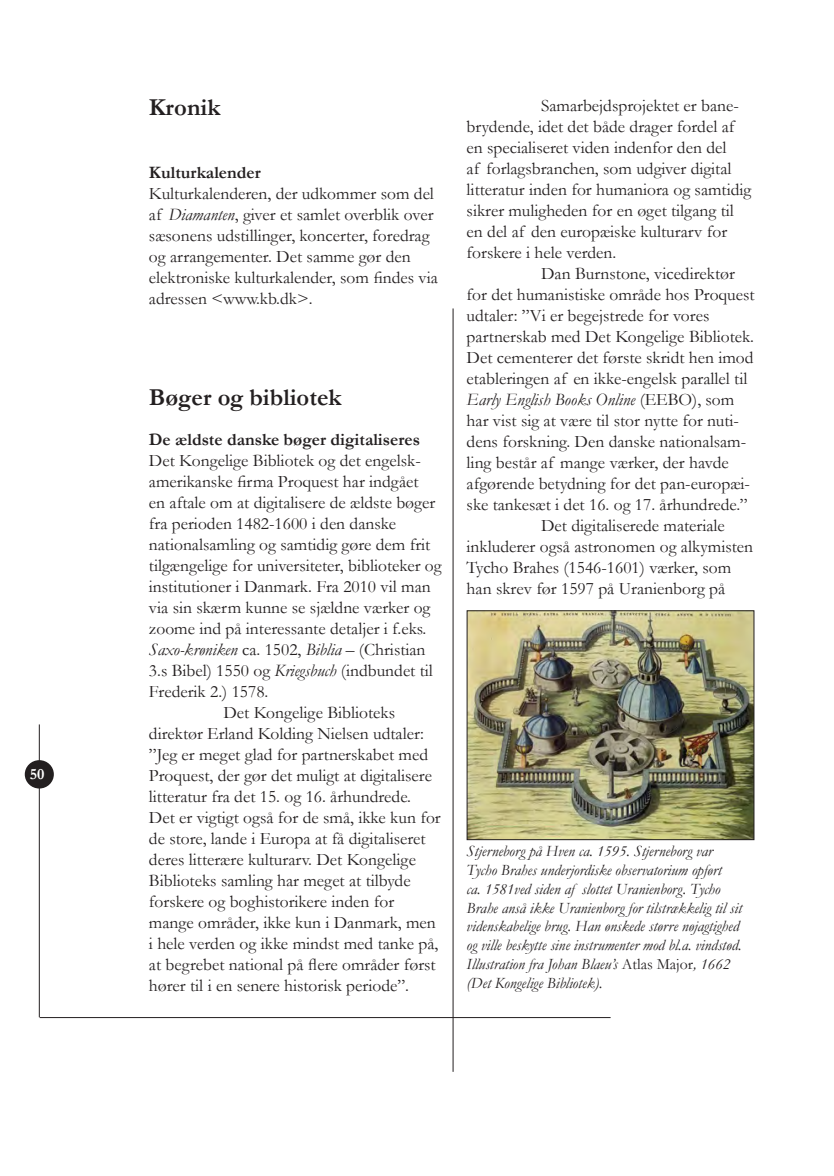
<style>
.page{position:relative;width:834px;height:1176px;background:#fff}
.page>*{position:absolute;margin:0;border:0;box-sizing:border-box;transform-origin:0 0}
.t1{font:700 24.5px "Garamond";color:#231f20}
.Almindelig_tekst_med{font:17.5px/21px "Garamond";color:#231f20}
.almindelig_tekst_ude{font:17.5px/21px "Garamond";color:#231f20}
.Slutnotetekst{font:17.5px/21px "Garamond";color:#231f20}
.almindelig_tekst_ude-2{font:700 17.5px "Garamond";color:#231f20}
.Slutnotetekst-2{font:italic 15.75px/18.9px "Garamond";color:#231f20}
.t2{font:700 15.75px "Garamond";color:#fff}
.s1{font-style:italic}
.s2{font-style:normal}
</style>
<div class="page">
<hr style="left:39px;top:724px;width:1px;height:293px;background:#231f20">
<hr style="left:40px;top:1017px;width:570px;height:1px;background:#231f20">
<div style="left:26px;top:761px;width:27px;height:26px;background:#231f20;border-radius:50%"></div>
<div style="left:25px;top:760px;width:29px;height:28px;border:2px solid #231f20;border-radius:50%"></div>
<hr style="left:452px;top:308px;width:1px;height:764px;background:#231f20">
<img style="left:468px;top:612px;width:284px;height:226px">
<div style="left:466px;top:610px;width:288px;height:230px;border:1px solid #231f20"></div>
<p class="t2" style="left:30px;top:763px;width:16px">50</p>
<p class="t1" style="left:149px;top:91px;width:73px">Kronik</p>
<p class="almindelig_tekst_ude-2" style="left:149px;top:161px;width:113px">Kulturkalender</p>
<p class="Slutnotetekst" style="left:149px;top:183px;width:290px">Kulturkalenderen, der udkommer som del af <span class="s1">Diamanten</span>, giver et samlet overblik over sæsonens udstillinger, koncerter, foredrag og arrangementer. Det samme gør den elektroniske kulturkalender, som findes via adressen &lt;www.kb.dk&gt;.</p>
<p class="t1" style="left:149px;top:381px;width:194px">Bøger og bibliotek</p>
<p class="almindelig_tekst_ude-2" style="left:149px;top:428px;width:272px">De ældste danske bøger digitaliseres</p>
<p class="almindelig_tekst_ude" style="left:149px;top:450px;width:294px">Det Kongelige Bibliotek og det engelsk&shy;amerikanske firma Proquest har indgået<br>en aftale om at digitalisere de ældste bøger fra perioden 1482-1600 i den danske nationalsamling og samtidig gøre dem frit tilgængelige for universiteter, biblioteker og institutioner i Danmark. Fra 2010 vil man via sin skærm kunne se sjældne værker og zoome ind på interessante detaljer i f.eks.<br><span class="s1">Saxo-krøniken</span> ca. 1502, <span class="s1">Biblia</span> – (Christian 3.s Bibel) 1550 og <span class="s1">Kriegsbuch</span> (indbundet til Frederik 2.) 1578.</p>
<p class="Almindelig_tekst_med" style="left:149px;top:702px;width:293px;text-indent:74px">Det Kongelige Biblioteks direktør Erland Kolding Nielsen udtaler: ”Jeg er meget glad for partnerskabet med Proquest, der gør det muligt at digitalisere litteratur fra det 15. og 16. århundrede.<br>Det er vigtigt også for de små, ikke kun for de store, lande i Europa at få digitaliseret deres litterære kulturarv. Det Kongelige Biblioteks samling har meget at tilbyde forskere og boghistorikere inden for mange områder, ikke kun i Danmark, men i hele verden og ikke mindst med tanke på, at begrebet national på flere områder først hører til i en senere historisk periode”.</p>
<p class="Almindelig_tekst_med" style="left:466px;top:94px;width:286px;text-indent:74px">Samarbejdsprojektet er bane&shy;brydende, idet det både drager fordel af en specialiseret viden indenfor den del<br>af forlagsbranchen, som udgiver digital litteratur inden for humaniora og samtidig sikrer muligheden for en øget tilgang til en del af den europæiske kulturarv for forskere i hele verden.</p>
<p class="Almindelig_tekst_med" style="left:466px;top:262px;width:289px;text-indent:74px">Dan Burnstone, vicedirektør for det humanistiske område hos Proquest udtaler: ”Vi er begejstrede for vores partnerskab med Det Kongelige Bibliotek.<br>Det cementerer det første skridt hen imod etableringen af en ikke-engelsk parallel til <span class="s1">Early English Books Online</span> (EEBO), som har vist sig at være til stor nytte for nuti&shy;dens forskning. Den danske nationalsam&shy;ling består af mange værker, der havde afgørende betydning for det pan-europæi&shy;ske tankesæt i det 16. og 17. århundrede.”</p>
<p class="Almindelig_tekst_med" style="left:466px;top:514px;width:288px;text-indent:74px">Det digitaliserede materiale inkluderer også astronomen og alkymisten Tycho Brahes (1546-1601) værker, som han skrev før 1597 på Uranienborg på</p>
<p class="Slutnotetekst-2" style="left:466px;top:841px;width:277px">Stjerneborg på Hven ca. 1595. Stjerne-borg var Tycho Brahes underjordiske observatorium opført<br>ca. 1581ved siden af slottet Uranienborg. Tycho Brahe anså ikke Uranienborg for tilstrækkelig til sit videnskabelige brug. Han ønskede større nøjagtighed og ville beskytte sine instrumenter mod bl.a. vindstød.<br>Illustration fra Johan Blaeu’s <span class="s2">Atlas Major</span>, 1662 (Det Kongelige Bibliotek).</p>
</div>
